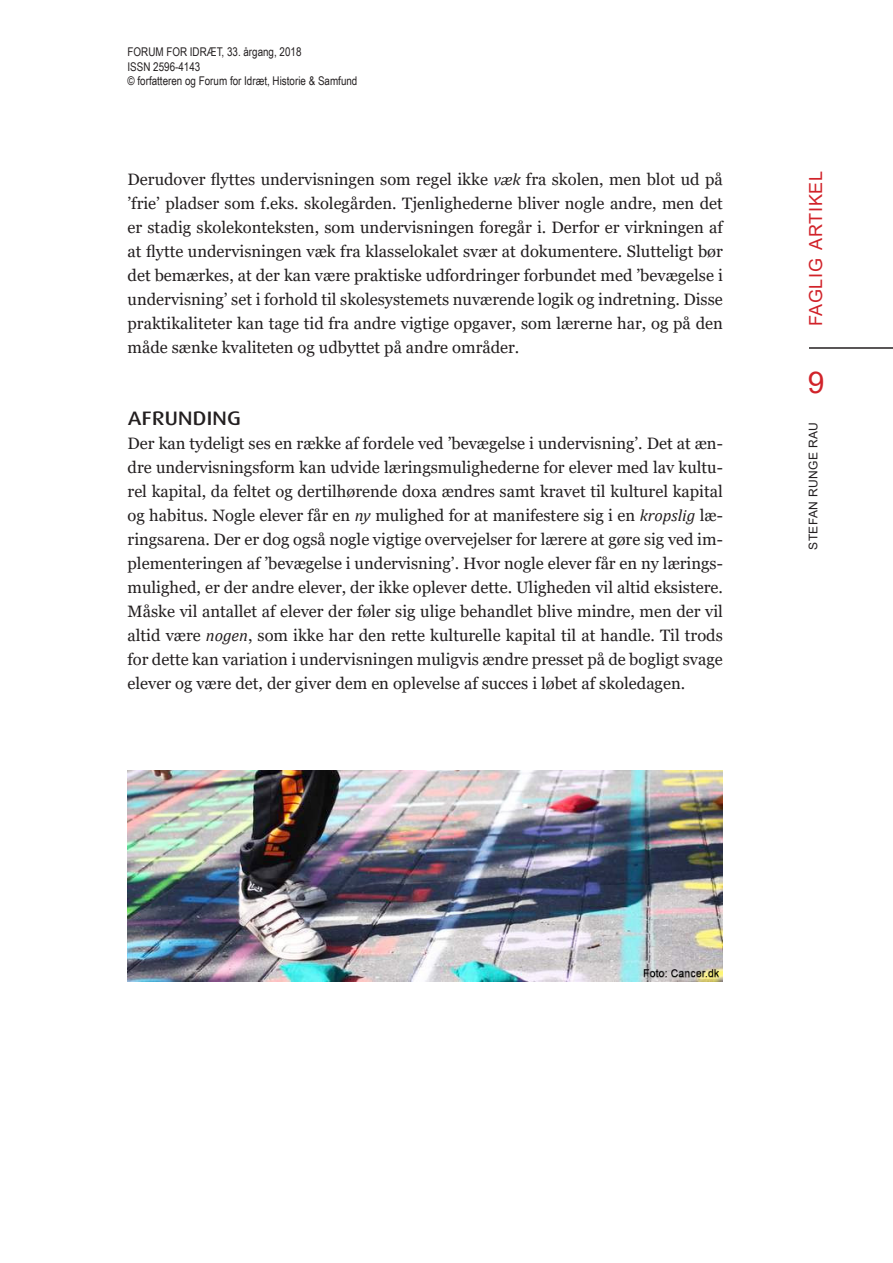
<style>
.page{position:relative;width:893px;height:1263px;background:#fff}
.page>*{position:absolute;margin:0;border:0;box-sizing:border-box;transform-origin:0 0}
.t1{font:30px "Arial";color:#d1232a}
._2_Under{font:500 19.5px "Dax Wide";letter-spacing:.015em;color:#231f20}
.t2{font:18px "Arial";letter-spacing:.035em;color:#d1232a}
.Første_afsnit{font:16.5px/24px "Georgia";color:#231f20;text-align:justify}
.t3{font:12px/14.4px "Arial Narrow";color:#231f20}
.t4{font:12px "Arial";letter-spacing:.035em;color:#231f20}
.s1{font-family:"Cambria";font-style:italic}
</style>
<div class="page">
<hr style="left:809px;top:347px;width:84px;height:2px;background:#231f20">
<img style="left:128px;top:770px;width:595px;height:212px">
<p class="t3" style="left:128px;top:44px;width:231px">FORUM FOR IDRÆT, 33. årgang, 2018<br>ISSN 2596-4143<br>© forfatteren og Forum for Idræt, Historie &amp; Samfund</p>
<p class="Første_afsnit" style="left:128px;top:167px;width:597px">Derudover flyttes undervisningen som regel ikke <span class="s1">væk</span> fra skolen, men blot ud på ’frie’ pladser som f.eks. skolegården. Tjenlighederne bliver nogle andre, men det er stadig skolekonteksten, som undervisningen foregår i. Derfor er virkningen af at flytte undervisningen væk fra klasselokalet svær at dokumentere. Slutteligt bør det bemærkes, at der kan være praktiske udfordringer forbundet med ’bevægelse i undervisning’ set i forhold til skolesystemets nuværende logik og indretning. Disse praktikaliteter kan tage tid fra andre vigtige opgaver, som lærerne har, og på den måde sænke kvaliteten og udbyttet på andre områder.</p>
<p class="_2_Under" style="left:128px;top:407px;width:115px">AFRUNDING</p>
<p class="Første_afsnit" style="left:128px;top:431px;width:597px">Der kan tydeligt ses en række af fordele ved ’bevægelse i undervisning’. Det at æn&shy;dre undervisningsform kan udvide læringsmulighederne for elever med lav kultu&shy;rel kapital, da feltet og dertilhørende doxa ændres samt kravet til kulturel kapital og habitus. Nogle elever får en <span class="s1">ny</span> mulighed for at manifestere sig i en <span class="s1">kropslig</span> læ&shy;ringsarena. Der er dog også nogle vigtige overvejelser for lærere at gøre sig ved im&shy;plementeringen af ’bevægelse i undervisning’. Hvor nogle elever får en ny lærings&shy;mulighed, er der andre elever, der ikke oplever dette. Uligheden vil altid eksistere.<br>Måske vil antallet af elever der føler sig ulige behandlet blive mindre, men der vil altid være <span class="s1">nogen</span>, som ikke har den rette kulturelle kapital til at handle. Til trods for dette kan variation i undervisningen muligvis ændre presset på de bogligt svage elever og være det, der giver dem en oplevelse af succes i løbet af skoledagen.</p>
<p class="t2" style="left:803px;top:326px;width:157px;rotate:-90deg">FAGLIG ARTIKEL</p>
<h1 class="t1" style="left:808px;top:361px;width:18px">9</h1>
<p class="t4" style="left:805px;top:550px;width:129px;rotate:-90deg">STEFAN RUNGE RAU</p>
</div>
